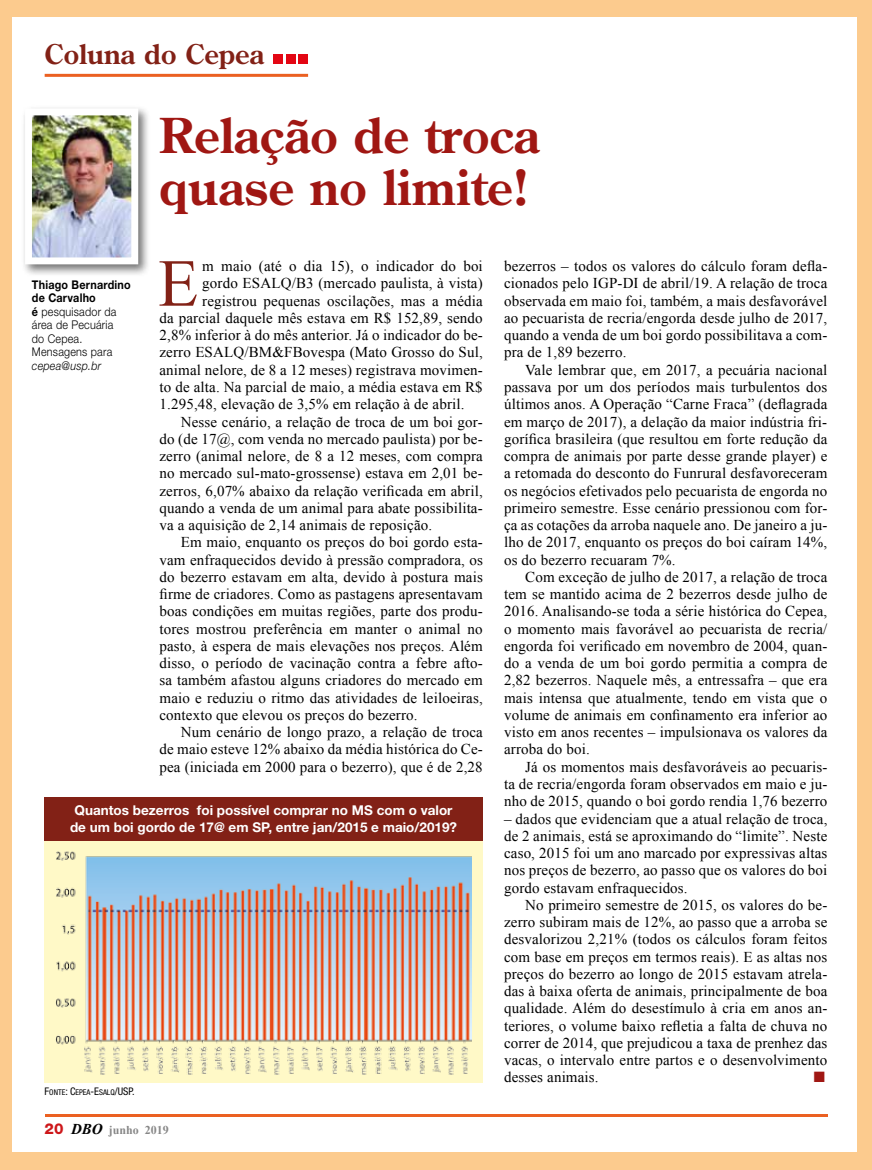
<style>
.page{position:relative;width:872px;height:1170px;background:#fff}
.page>*{position:absolute;margin:0;border:0;box-sizing:border-box;transform-origin:0 0}
.t1{font:67.05px "Times New Roman";color:#822116}
.t2{font:700 48px/52.5px "Century Old Style Std";color:#a01713}
.t3{font:700 27px "Century Old Style Std";color:#822116}
.t4{font:15px/17.2px "Times New Roman";letter-spacing:.01em;color:#000;text-align:justify}
.t5{font:15px "Zapf Dingbats ITC";color:#a01713}
.t6{font:700 13.5px/17.2px "Helvetica Neue LT Std";color:#fff;text-align:center}
.t7{font:300 12px/13.5px "Helvetica Neue LT Std";letter-spacing:.02em;color:#000;scale:.9 1}
.t8{font:700 12px "Times New Roman";color:#878787}
.t9{font:italic 300 12px "Helvetica Neue LT Std";letter-spacing:.02em;color:#000;scale:.9 1}
.t10{font:condensed 7.8px "Helvetica Neue LT Std";color:#000}
.s1{font-weight:700}
.s2{font-size:10.5px}
.s3{font-family:"Helvetica Neue LT Std";font-weight:800;font-size:15px;color:#cd171a}
.s4{font-style:italic;font-size:15px;color:#000}
</style>
<div class="page">
<div style="left:0;top:0;width:872px;height:1169px;background:#fccb8e"></div>
<div style="left:13px;top:17px;width:844px;height:1134px;background:#fff"></div>
<hr style="left:45px;top:1114px;width:782px;height:2px;background:#eb6021">
<hr style="left:45px;top:74px;width:263px;height:3px;background:#eb6021">
<div style="left:273px;top:54px;width:10px;height:10px;background:#e30613"></div>
<div style="left:286px;top:54px;width:9px;height:10px;background:#e30613"></div>
<div style="left:298px;top:54px;width:10px;height:10px;background:#e30613"></div>
<div style="left:21px;top:105px;width:130px;height:172px;background:#000;opacity:.55"></div>
<img style="left:33px;top:116px;width:97px;height:140px">
<div style="left:25px;top:108px;width:113px;height:156px;border:7px solid #fff"></div>
<div style="left:44px;top:796px;width:439px;height:44px;background:#822116"></div>
<div style="left:45px;top:840px;width:438px;height:242px;background:#fff9c7"></div>
<img style="left:56px;top:851px;width:416px;height:223px">
<h3 class="t3" style="left:45px;top:36px;width:221px">Coluna do Cepea</h3>
<h2 class="t2" style="left:159px;top:108px;width:382px">Relação de troca quase no limite!</h2>
<p class="t7" style="left:32px;top:278px;width:111px"><span class="s1">Thiago Bernardino de Carvalho<br>é</span> pesquisador da área de Pecuária<br>do Cepea.<br>Mensagens para</p>
<p class="t9" style="left:32px;top:358px;width:79px">cepea@usp.br</p>
<h1 class="t1" style="left:158px;top:238px;width:42px">E</h1>
<p class="t4" style="left:202px;top:257px;width:282px">m maio (até o dia 15), o indicador do boi</p>
<p class="t4" style="left:202px;top:274px;width:282px">gordo ESALQ/B3 (mercado paulista, à vista)</p>
<p class="t4" style="left:202px;top:292px;width:282px">registrou pequenas oscilações, mas a média</p>
<p class="t4" style="left:159px;top:309px;width:325px">da parcial daquele mês estava em R$ 152,89, sendo</p>
<p class="t4" style="left:159px;top:326px;width:325px">2,8% inferior à do mês anterior. Já o indicador do be-</p>
<p class="t4" style="left:159px;top:343px;width:325px">zerro ESALQ/BM&amp;FBovespa (Mato Grosso do Sul,</p>
<p class="t4" style="left:159px;top:361px;width:325px">animal nelore, de 8 a 12 meses) registrava movimen-</p>
<p class="t4" style="left:159px;top:378px;width:325px">to de alta. Na parcial de maio, a média estava em R$</p>
<p class="t4" style="left:159px;top:395px;width:307px">1.295,48, elevação de 3,5% em relação à de abril.</p>
<p class="t4" style="left:181px;top:412px;width:303px">Nesse cenário, a relação de troca de um boi gor-</p>
<p class="t4" style="left:159px;top:430px;width:325px">do (de 17@, com venda no mercado paulista) por be-</p>
<p class="t4" style="left:159px;top:447px;width:325px">zerro (animal nelore, de 8 a 12 meses, com compra</p>
<p class="t4" style="left:159px;top:464px;width:325px">no mercado sul-mato-grossense) estava em 2,01 be-</p>
<p class="t4" style="left:159px;top:481px;width:325px">zerros, 6,07% abaixo da relação verificada em abril,</p>
<p class="t4" style="left:159px;top:499px;width:325px">quando a venda de um animal para abate possibilita-</p>
<p class="t4" style="left:159px;top:516px;width:274px">va a aquisição de 2,14 animais de reposição.</p>
<p class="t4" style="left:181px;top:533px;width:303px">Em maio, enquanto os preços do boi gordo esta-</p>
<p class="t4" style="left:159px;top:550px;width:325px">vam enfraquecidos devido à pressão compradora, os</p>
<p class="t4" style="left:159px;top:568px;width:325px">do bezerro estavam em alta, devido à postura mais</p>
<p class="t4" style="left:159px;top:585px;width:325px">firme de criadores. Como as pastagens apresentavam</p>
<p class="t4" style="left:159px;top:602px;width:325px">boas condições em muitas regiões, parte dos produ-</p>
<p class="t4" style="left:159px;top:619px;width:325px">tores mostrou preferência em manter o animal no</p>
<p class="t4" style="left:159px;top:637px;width:325px">pasto, à espera de mais elevações nos preços. Além</p>
<p class="t4" style="left:159px;top:654px;width:325px">disso, o período de vacinação contra a febre afto-</p>
<p class="t4" style="left:159px;top:671px;width:325px">sa também afastou alguns criadores do mercado em</p>
<p class="t4" style="left:159px;top:688px;width:325px">maio e reduziu o ritmo das atividades de leiloeiras,</p>
<p class="t4" style="left:159px;top:706px;width:260px">contexto que elevou os preços do bezerro.</p>
<p class="t4" style="left:181px;top:723px;width:303px">Num cenário de longo prazo, a relação de troca</p>
<p class="t4" style="left:159px;top:740px;width:325px">de maio esteve 12% abaixo da média histórica do Ce-</p>
<p class="t4" style="left:159px;top:757px;width:325px">pea (iniciada em 2000 para o bezerro), que é de 2,28</p>
<p class="t6" style="left:70px;top:801px;width:388px">Quantos bezerros foi possível comprar no MS com o valor de um boi gordo de 17@ em SP, entre jan/2015 e maio/2019?</p>
<p class="t10" style="left:45px;top:1087px;width:91px"><span class="s2">F</span>ONTE<span class="s2">: C</span>EPEA<span class="s2">-E</span>SALQ<span class="s2">/USP.</span></p>
<p class="t8" style="left:45px;top:1121px;width:126px"><span class="s3">20</span> <span class="s4">DBO</span> junho 2019</p>
<p class="t4" style="left:504px;top:257px;width:325px">bezerros – todos os valores do cálculo foram defla&shy;cionados pelo IGP-DI de abril/19. A relação de troca observada em maio foi, também, a mais desfavorável ao pecuarista de recria/engorda desde julho de 2017, quando a venda de um boi gordo possibilitava a com&shy;pra de 1,89 bezerro.</p>
<p class="t4" style="left:504px;top:361px;width:325px;text-indent:21px">Vale lembrar que, em 2017, a pecuária nacional passava por um dos períodos mais turbulentos dos últimos anos. A Operação “Carne Fraca” (deflagrada em março de 2017), a delação da maior indústria fri&shy;gorífica brasileira (que resultou em forte redução da compra de animais por parte desse grande player) e a retomada do desconto do Funrural desfavoreceram os negócios efetivados pelo pecuarista de engorda no primeiro semestre. Esse cenário pressionou com for&shy;ça as cotações da arroba naquele ano. De janeiro a ju&shy;lho de 2017, enquanto os preços do boi caíram 14%, os do bezerro recuaram 7%.</p>
<p class="t4" style="left:504px;top:568px;width:325px;text-indent:21px">Com exceção de julho de 2017, a relação de troca tem se mantido acima de 2 bezerros desde julho de 2016. Analisando-se toda a série histórica do Cepea, o momento mais favorável ao pecuarista de recria/ engorda foi verificado em novembro de 2004, quan&shy;do a venda de um boi gordo permitia a compra de 2,82 bezerros. Naquele mês, a entressafra – que era mais intensa que atualmente, tendo em vista que o volume de animais em confinamento era inferior ao visto em anos recentes – impulsionava os valores da arroba do boi.</p>
<p class="t4" style="left:504px;top:757px;width:325px;text-indent:21px">Já os momentos mais desfavoráveis ao pecuaris&shy;ta de recria/engorda foram observados em maio e ju&shy;nho de 2015, quando o boi gordo rendia 1,76 bezerro</p>
<p class="t4" style="left:504px;top:809px;width:325px">– dados que evidenciam que a atual relação de troca, de 2 animais, está se aproximando do “limite”. Neste caso, 2015 foi um ano marcado por expressivas altas nos preços de bezerro, ao passo que os valores do boi gordo estavam enfraquecidos.</p>
<p class="t4" style="left:504px;top:895px;width:325px;text-indent:21px">No primeiro semestre de 2015, os valores do be&shy;zerro subiram mais de 12%, ao passo que a arroba se desvalorizou 2,21% (todos os cálculos foram feitos com base em preços em termos reais). E as altas nos preços do bezerro ao longo de 2015 estavam atrela&shy;das à baixa oferta de animais, principalmente de boa qualidade. Além do desestímulo à cria em anos an&shy;teriores, o volume baixo refletia a falta de chuva no correr de 2014, que prejudicou a taxa de prenhez das vacas, o intervalo entre partos e o desenvolvimento desses animais.</p>
<p class="t5" style="left:814px;top:1070px;width:13px">■</p>
</div>
